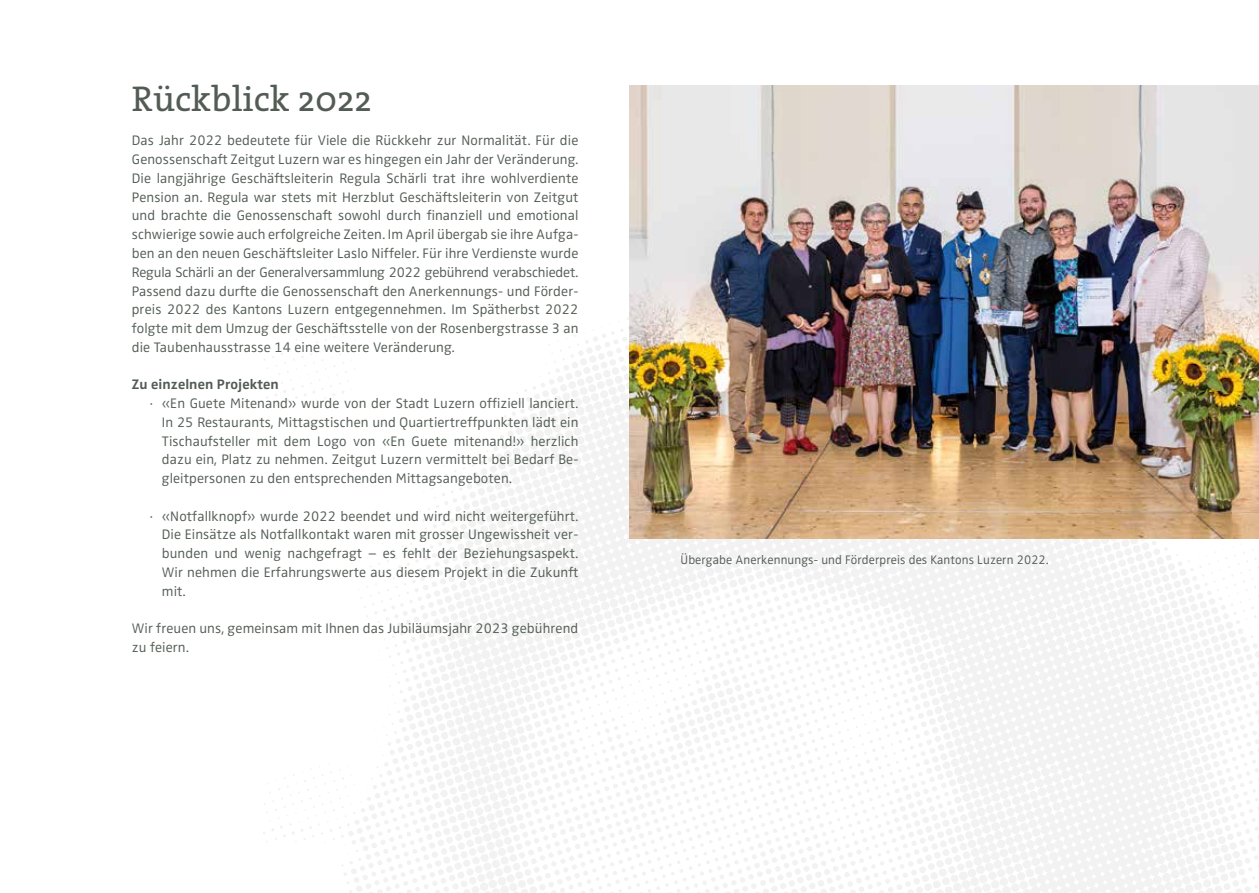
<style>
.page{position:relative;width:1259px;height:893px;background:#fff}
.page>*{position:absolute;margin:0;border:0;box-sizing:border-box;transform-origin:0 0}
.t1{font:36px "The Serif";color:#525c54}
.t2{font:300 14.25px/18.8px "Zwo Pro";letter-spacing:.01em;color:#525c54;text-align:justify}
.t3{font:700 14.25px "Zwo Pro";letter-spacing:.01em;color:#525c54}
.t4{font:300 12.75px "Zwo Pro";letter-spacing:.01em;color:#525c54}
</style>
<div class="page">
<img style="left:629px;top:85px;width:630px;height:454px">
<h1 class="t1" style="left:132px;top:69px;width:241px">Rückblick 2022</h1>
<p class="t2" style="left:132px;top:132px;width:448px">Das Jahr 2022 bedeutete für Viele die Rückkehr zur Normalität. Für die Genossenschaft Zeitgut Luzern war es hingegen ein Jahr der Veränderung.<br>Die langjährige Geschäftsleiterin Regula Schärli trat ihre wohlverdiente Pension an. Regula war stets mit Herzblut Geschäftsleiterin von Zeitgut und brachte die Genossenschaft sowohl durch finanziell und emotional schwierige sowie auch erfolgreiche Zeiten. Im April übergab sie ihre Aufga&shy;ben an den neuen Geschäftsleiter Laslo Niffeler. Für ihre Verdienste wurde Regula Schärli an der Generalversammlung 2022 gebührend verabschiedet.<br>Passend dazu durfte die Genossenschaft den Anerkennungs- und Förder&shy;preis 2022 des Kantons Luzern entgegennehmen. Im Spätherbst 2022 folgte mit dem Umzug der Geschäftsstelle von der Rosenbergstrasse 3 an die Taubenhausstrasse 14 eine weitere Veränderung.</p>
<p class="t3" style="left:132px;top:376px;width:148px">Zu einzelnen Projekten</p>
<p class="t2" style="left:162px;top:394px;width:418px;text-indent:-12px">· «En Guete Mitenand» wurde von der Stadt Luzern offiziell lanciert.<br>In 25 Restaurants, Mittagstischen und Quartiertreffpunkten lädt ein Tischaufsteller mit dem Logo von «En Guete mitenand!» herzlich dazu ein, Platz zu nehmen. Zeitgut Luzern vermittelt bei Bedarf Be&shy;gleitpersonen zu den entsprechenden Mittagsangeboten.</p>
<p class="t2" style="left:162px;top:507px;width:418px;text-indent:-12px">· «Notfallknopf» wurde 2022 beendet und wird nicht weitergeführt.<br>Die Einsätze als Notfallkontakt waren mit grosser Ungewissheit ver&shy;bunden und wenig nachgefragt – es fehlt der Beziehungsaspekt.<br>Wir nehmen die Erfahrungswerte aus diesem Projekt in die Zukunft mit.</p>
<p class="t2" style="left:132px;top:619px;width:448px">Wir freuen uns, gemeinsam mit Ihnen das Jubiläumsjahr 2023 gebührend zu feiern.</p>
<p class="t4" style="left:680px;top:552px;width:370px">Übergabe Anerkennungs- und Förderpreis des Kantons Luzern 2022.</p>
</div>
